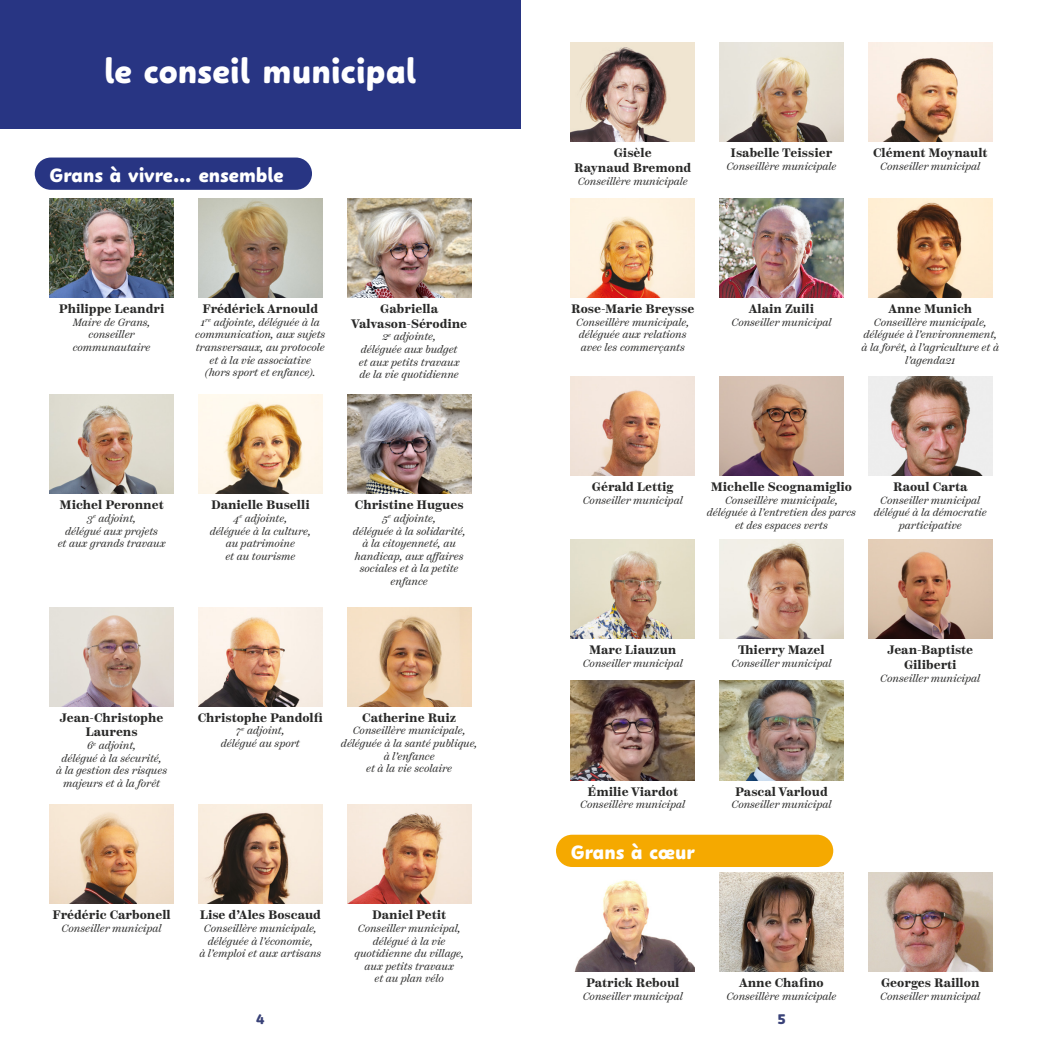
<style>
.page{position:relative;width:1042px;height:1042px;background:#fff}
.page>*{position:absolute;margin:0;border:0;box-sizing:border-box;transform-origin:0 0}
.t1{font:700 33.25px "Fillip";letter-spacing:-.005em;color:#fff}
.t2{font:700 19.25px "Fillip";letter-spacing:-.005em;color:#fff}
.t3{font:700 14px "Fillip";color:#394278}
.t4{font:700 12.25px/14.7px "Scotch Text";color:#282827;text-align:center}
.t5{font:italic 10.5px/12.6px "Scotch Text";color:#282827;text-align:center}
</style>
<div class="page">
<div style="left:0;top:0;width:521px;height:129px;background:#283583"></div>
<div style="left:35px;top:158px;width:277px;height:32px;background:#283583;border-radius:16px"></div>
<div style="left:556px;top:835px;width:277px;height:32px;background:#f5a900;border-radius:16px"></div>
<img style="left:50px;top:198px;width:124px;height:100px">
<img style="left:571px;top:43px;width:124px;height:99px">
<img style="left:50px;top:607px;width:124px;height:99px">
<img style="left:571px;top:376px;width:124px;height:99px">
<img style="left:50px;top:395px;width:124px;height:99px">
<img style="left:571px;top:198px;width:124px;height:100px">
<img style="left:50px;top:805px;width:124px;height:99px">
<img style="left:571px;top:540px;width:124px;height:99px">
<img style="left:575px;top:880px;width:120px;height:91px">
<img style="left:571px;top:681px;width:124px;height:99px">
<img style="left:198px;top:198px;width:124px;height:100px">
<img style="left:719px;top:43px;width:124px;height:99px">
<img style="left:198px;top:607px;width:124px;height:99px">
<img style="left:719px;top:376px;width:124px;height:99px">
<img style="left:198px;top:395px;width:124px;height:99px">
<img style="left:719px;top:198px;width:124px;height:100px">
<img style="left:198px;top:805px;width:124px;height:99px">
<img style="left:719px;top:540px;width:124px;height:99px">
<img style="left:719px;top:872px;width:124px;height:99px">
<img style="left:719px;top:681px;width:124px;height:99px">
<img style="left:347px;top:198px;width:124px;height:100px">
<img style="left:868px;top:43px;width:124px;height:99px">
<img style="left:347px;top:607px;width:124px;height:99px">
<img style="left:868px;top:376px;width:124px;height:99px">
<img style="left:347px;top:395px;width:124px;height:99px">
<img style="left:868px;top:198px;width:124px;height:100px">
<img style="left:347px;top:805px;width:124px;height:99px">
<img style="left:868px;top:540px;width:124px;height:99px">
<img style="left:868px;top:872px;width:124px;height:99px">
<h1 class="t1" style="left:104px;top:41px;width:314px">le conseil municipal</h1>
<h2 class="t2" style="left:50px;top:157px;width:236px">Grans à vivre... ensemble</h2>
<p class="t4" style="left:574px;top:146px;width:118px">Gisèle<br>Raynaud Bremond</p>
<p class="t5" style="left:578px;top:175px;width:112px">Conseillère municipale</p>
<p class="t4" style="left:730px;top:146px;width:103px">Isabelle Teissier</p>
<p class="t5" style="left:726px;top:160px;width:112px">Conseillère municipale</p>
<p class="t4" style="left:873px;top:146px;width:116px">Clément Moynault</p>
<p class="t5" style="left:880px;top:160px;width:101px">Conseiller municipal</p>
<p class="t4" style="left:59px;top:302px;width:107px">Philippe Leandri</p>
<p class="t5" style="left:73px;top:316px;width:79px">Maire de Grans, conseiller communautaire</p>
<p class="t4" style="left:202px;top:302px;width:117px">Frédérick Arnould</p>
<p class="t5" style="left:195px;top:316px;width:132px">1<sup>re</sup> adjointe, déléguée à la communication, aux sujets transversaux, au protocole et à la vie associative<br>(hors sport et enfance).</p>
<p class="t4" style="left:351px;top:302px;width:117px">Gabriella<br>Valvason-Sérodine</p>
<p class="t5" style="left:359px;top:331px;width:102px">2<sup>e</sup> adjointe,<br>déléguée aux budget et aux petits travaux de la vie quotidienne</p>
<p class="t4" style="left:571px;top:302px;width:125px">Rose-Marie Breysse</p>
<p class="t5" style="left:576px;top:316px;width:114px;text-align:left">Conseillère municipale, déléguée aux relations avec les commerçants</p>
<p class="t4" style="left:749px;top:302px;width:67px">Alain Zuili</p>
<p class="t5" style="left:731px;top:316px;width:101px">Conseiller municipal</p>
<p class="t4" style="left:888px;top:302px;width:85px">Anne Munich</p>
<p class="t5" style="left:861px;top:316px;width:139px">Conseillère municipale, déléguée à l’environnement, à la forêt, à l’agriculture et à l’agenda21</p>
<p class="t4" style="left:592px;top:480px;width:83px">Gérald Lettig</p>
<p class="t4" style="left:60px;top:498px;width:106px">Michel Peronnet</p>
<p class="t5" style="left:583px;top:494px;width:101px">Conseiller municipal</p>
<p class="t5" style="left:58px;top:512px;width:109px">3<sup>e</sup> adjoint,<br>délégué aux projets<br>et aux grands travaux</p>
<p class="t4" style="left:211px;top:498px;width:100px">Danielle Buselli</p>
<p class="t5" style="left:210px;top:512px;width:103px">4<sup>e</sup> adjointe,<br>déléguée à la culture, au patrimoine<br>et au tourisme</p>
<p class="t4" style="left:355px;top:498px;width:110px">Christine Hugues</p>
<p class="t5" style="left:353px;top:512px;width:114px">5<sup>e</sup> adjointe,<br>déléguée à la solidarité, à la citoyenneté, au handicap, aux affaires sociales et à la petite enfance</p>
<p class="t4" style="left:711px;top:480px;width:143px">Michelle Scognamiglio</p>
<p class="t5" style="left:707px;top:494px;width:151px">Conseillère municipale, déléguée à l’entretien des parcs et des espaces verts</p>
<p class="t4" style="left:893px;top:480px;width:76px">Raoul Carta</p>
<p class="t5" style="left:874px;top:494px;width:114px">Conseiller municipal délégué à la démocratie participative</p>
<p class="t4" style="left:60px;top:710px;width:105px">Jean-Christophe<br>Laurens</p>
<p class="t5" style="left:56px;top:739px;width:112px">6<sup>e</sup> adjoint,<br>délégué à la sécurité,<br>à la gestion des risques majeurs et à la forêt</p>
<p class="t4" style="left:198px;top:710px;width:127px">Christophe Pandolfi</p>
<p class="t5" style="left:221px;top:725px;width:80px">7<sup>e</sup> adjoint, délégué au sport</p>
<p class="t4" style="left:362px;top:710px;width:96px">Catherine Ruiz</p>
<p class="t5" style="left:341px;top:725px;width:138px">Conseillère municipale, déléguée à la santé publique, à l’enfance<br>et à la vie scolaire</p>
<p class="t4" style="left:52px;top:908px;width:120px">Frédéric Carbonell</p>
<p class="t5" style="left:62px;top:922px;width:101px">Conseiller municipal</p>
<p class="t4" style="left:200px;top:908px;width:123px">Lise d’Ales Boscaud</p>
<p class="t5" style="left:199px;top:922px;width:123px">Conseillère municipale, déléguée à l’économie,<br>à l’emploi et aux artisans</p>
<p class="t4" style="left:372px;top:908px;width:76px">Daniel Petit</p>
<p class="t5" style="left:354px;top:922px;width:111px">Conseiller municipal, délégué à la vie quotidienne du village, aux petits travaux<br>et au plan vélo</p>
<p class="t4" style="left:589px;top:643px;width:89px">Marc Liauzun</p>
<p class="t5" style="left:583px;top:657px;width:101px">Conseiller municipal</p>
<p class="t4" style="left:738px;top:643px;width:88px">Thierry Mazel</p>
<p class="t5" style="left:731px;top:657px;width:101px">Conseiller municipal</p>
<p class="t4" style="left:587px;top:784px;width:92px">Émilie Viardot</p>
<p class="t5" style="left:580px;top:798px;width:107px">Conseillère municipal</p>
<h2 class="t2" style="left:571px;top:834px;width:125px">Grans à cœur</h2>
<p class="t4" style="left:735px;top:784px;width:94px">Pascal Varloud</p>
<p class="t5" style="left:731px;top:798px;width:101px">Conseiller municipal</p>
<p class="t4" style="left:887px;top:643px;width:87px">Jean-Baptiste<br>Giliberti</p>
<p class="t5" style="left:880px;top:672px;width:101px">Conseiller municipal</p>
<p class="t4" style="left:586px;top:975px;width:95px">Patrick Reboul</p>
<p class="t5" style="left:583px;top:990px;width:101px">Conseiller municipal</p>
<p class="t4" style="left:739px;top:975px;width:86px">Anne Chafino</p>
<p class="t5" style="left:726px;top:990px;width:112px">Conseillère municipale</p>
<p class="t4" style="left:881px;top:975px;width:100px">Georges Raillon</p>
<p class="t5" style="left:880px;top:990px;width:101px">Conseiller municipal</p>
<h3 class="t3" style="left:256px;top:1006px;width:11px">4</h3>
<h3 class="t3" style="left:777px;top:1006px;width:10px">5</h3>
</div>
